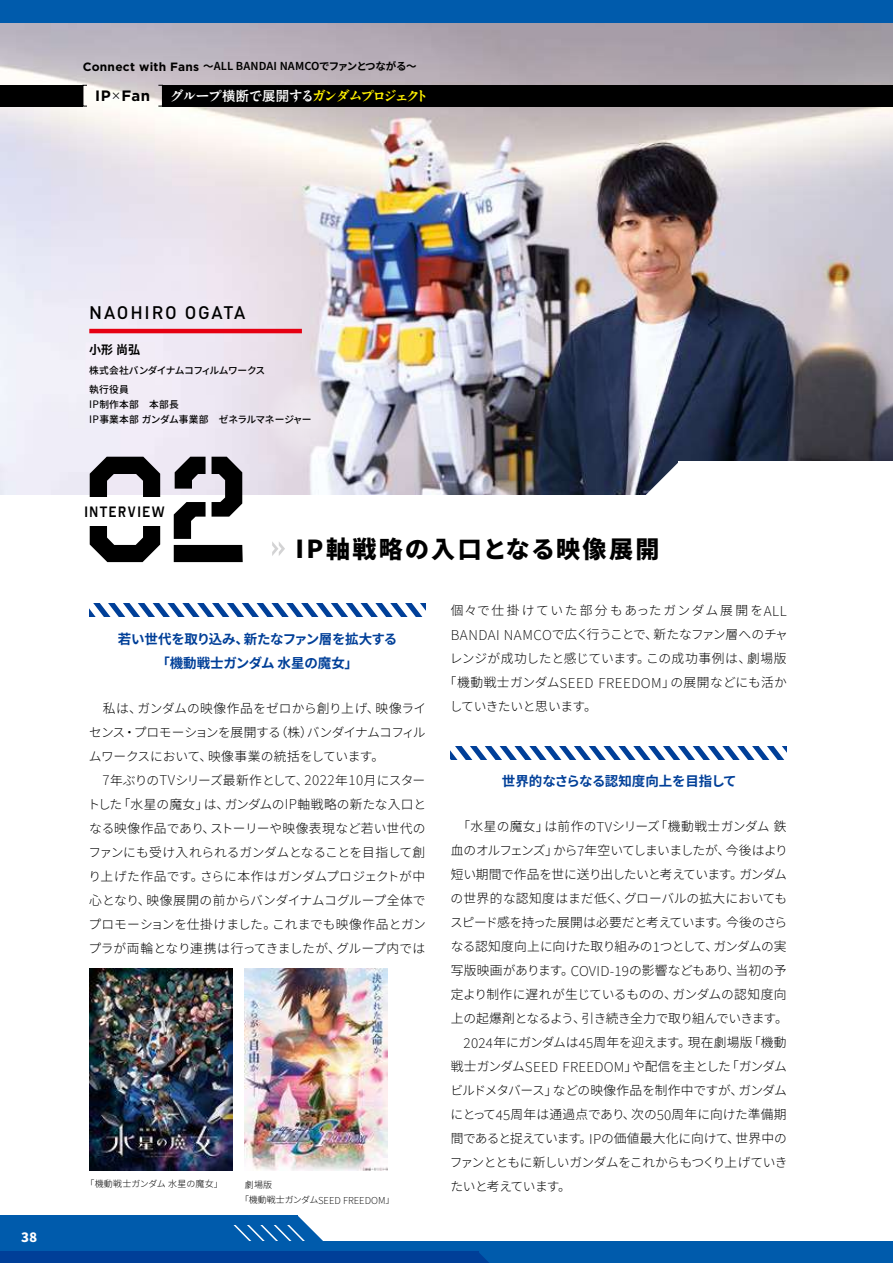
<style>
.page{position:relative;width:893px;height:1263px;background:#fff}
.page>*{position:absolute;margin:0;border:0;box-sizing:border-box;transform-origin:0 0}
.t1{font:150.6px "Octin Stencil Sb";color:#000}
.t2{font:800 24px "Source Han Sans JP";letter-spacing:.1em;color:#000}
.t3{font:500 18px "DIN Pro";letter-spacing:.095em;color:#000}
.t4{font:15px "Octin College Sb";letter-spacing:.1em;color:#000}
.t5{font:700 15px "Gotham";color:#000}
.t6{font:700 15px "Source Sans Pro";color:#fff}
.t7{font:700 13.5px/24px "Source Han Sans JP";letter-spacing:-.015em;color:#003f98;text-align:center}
.t8{font:13.5px "Antique Std ANM";letter-spacing:-.125em;color:#fff100}
.t9{font:300 12.75px/24px "Source Han Sans JP";letter-spacing:-.02em;color:#000;text-align:justify}
.t10{font:300 12.75px "Source Han Sans JP";letter-spacing:-.05em;color:#000}
.t11{font:300 12.75px "Source Han Sans JP";letter-spacing:.025em;color:#000}
.t12{font:300 12.75px "Source Han Sans JP";color:#000}
.t13{font:300 12.75px "Source Han Sans JP";letter-spacing:-.04em;color:#000}
.t14{font:300 12.75px "Source Han Sans JP";letter-spacing:-.07em;color:#000}
.t15{font:300 12.75px "Source Han Sans JP";letter-spacing:-.075em;color:#000}
.t16{font:300 12.75px "Source Han Sans JP";letter-spacing:-.055em;color:#000}
.t17{font:300 12.75px "Source Han Sans JP";letter-spacing:.01em;color:#000}
.t18{font:300 12.75px "Source Han Sans JP";letter-spacing:.13em;color:#000}
.t19{font:700 12px "Gotham";letter-spacing:.02em;color:#000}
.t20{font:700 12px "Source Han Sans JP";color:#000}
.t21{font:300 10.65px "Source Sans Pro";color:#000}
.t22{font:500 9.75px/15px "Source Han Sans JP";letter-spacing:-.01em;color:#000}
.t23{font:500 9.75px/19.2px "Source Han Sans JP";letter-spacing:-.045em;color:#000}
.t24{font:300 9px "Source Han Sans JP";letter-spacing:.025em;color:#000}
.s1{font-family:"Source Han Sans JP";font-size:10.5px}
.s2{font-family:"Source Sans Pro";font-weight:600;font-size:12.45px}
.s3{font-weight:300}
.s4{color:#fff}
.s5{font-family:"Futo Go B101 Pr 6 N";font-weight:700;color:#fff}
.s6{font-family:"Source Sans Pro";font-weight:400;font-size:11.55px}
.s7{font-family:"Source Sans Pro";font-weight:700;font-size:28.35px}
.s8{font-family:"Source Sans Pro";font-size:15px}
.s9{font-family:"Source Han Sans JP";font-size:9px}
</style>
<div class="page">
<img style="left:0;top:23px;width:893px;height:472px">
<svg style="left:266px;top:377px;width:85px;height:85px;background:#e0dbe2"></svg>
<svg style="left:272px;top:542px;width:13px;height:14px"></svg>
<svg style="left:451px;top:746px;width:336px;height:13px"></svg>
<svg style="left:89px;top:604px;width:336px;height:13px"></svg>
<div style="left:0;top:0;width:893px;height:23px;background:#005bac"></div>
<div style="left:0;top:1241px;width:893px;height:22px;background:#005bac"></div>
<div style="left:0;top:1215px;width:298px;height:36px;background:#005bac"></div>
<hr style="left:89px;top:329px;width:213px;height:4px;background:#e60012">
<div style="left:0;top:1252px;width:478px;height:11px;background:#003f98"></div>
<svg style="left:478px;top:1252px;width:11px;height:11px"></svg>
<svg style="left:233px;top:1216px;width:90px;height:25px"></svg>
<div style="left:679px;top:462px;width:214px;height:34px;background:#fff"></div>
<svg style="left:645px;top:462px;width:34px;height:33px"></svg>
<img style="left:245px;top:968px;width:143px;height:202px">
<img style="left:90px;top:968px;width:143px;height:202px">
<div style="left:163px;top:85px;width:730px;height:21px;background:#000"></div>
<div style="left:158px;top:85px;width:5px;height:21px;border:1px solid #000"></div>
<div style="left:0;top:85px;width:83px;height:21px;background:#000"></div>
<p class="t19" style="left:83px;top:58px;width:335px">Connect with Fans <span class="s1">～</span><span class="s2">ALL BANDAI NAMCO</span><span class="s1">でファンとつながる～</span></p>
<p class="t5" style="left:95px;top:86px;width:57px">IP<span class="s3">×</span>Fan</p>
<p class="t8" style="left:170px;top:86px;width:260px"><span class="s4">グループ</span><span class="s5">横断</span><span class="s4">で</span><span class="s5">展開</span><span class="s4">する</span>ガンダムプロジェクト</p>
<p class="t6" style="left:21px;top:1226px;width:18px">38</p>
<h3 class="t3" style="left:89px;top:298px;width:158px">NAOHIRO OGATA</h3>
<p class="t20" style="left:89px;top:343px;width:52px">小形尚弘</p>
<p class="t23" style="left:89px;top:361px;width:177px">株式会社バンダイナムコフィルムワークス執行役員</p>
<p class="t22" style="left:89px;top:397px;width:224px"><span class="s6">IP</span>制作本部　本部長<br><span class="s6">IP</span>事業本部ガンダム事業部　ゼネラルマネージャー</p>
<h1 class="t1" style="left:83px;top:423px;width:168px">02</h1>
<p class="t4" style="left:85px;top:503px;width:82px">INTERVIEW</p>
<h2 class="t2" style="left:296px;top:535px;width:365px"><span class="s7">IP</span>軸戦略の入口となる映像展開</h2>
<p class="t7" style="left:118px;top:627px;width:281px">若い世代を取り込み、新たなファン層を拡大する「機動戦士ガンダム水星の魔女」</p>
<p class="t9" style="left:89px;top:696px;width:339px">　私は、ガンダムの映像作品をゼロから創り上げ、映像ライセンス・プロモーションを展開する（株）バンダイナムコフィルムワークスにおいて、映像事業の統括をしています。</p>
<p class="t9" style="left:87px;top:768px;width:340px;text-indent:15px"><span class="s8">7</span>年ぶりの<span class="s8">TV</span>シリーズ最新作として、<span class="s8">2022</span>年<span class="s8">10</span>月にスタートした「水星の魔女」は、ガンダムの<span class="s8">IP</span>軸戦略の新たな入口となる映像作品であり、ストーリーや映像表現など若い世代のファンにも受け入れられるガンダムとなることを目指して創り上げた作品です。さらに本作はガンダムプロジェクトが中心となり、映像展開の前からバンダイナムコグループ全体でプロモーションを仕掛けました。これまでも映像作品とガンプラが両輪となり連携は行ってきましたが、グループ内では</p>
<p class="t24" style="left:86px;top:1179px;width:139px">「機動戦士ガンダム水星の魔女」</p>
<p class="t24" style="left:245px;top:1180px;width:29px">劇場版</p>
<p class="t21" style="left:240px;top:1193px;width:156px"><span class="s9">「機動戦士ガンダム</span>SEED FREEDOM<span class="s9">」</span></p>
<p class="t18" style="left:451px;top:603px;width:337px">個々で仕掛けていた部分もあったガンダム展開を<span class="s8">ALL</span></p>
<p class="t14" style="left:451px;top:627px;width:339px"><span class="s8">BANDAI NAMCO</span>で広く行うことで、新たなファン層へのチャ</p>
<p class="t12" style="left:450px;top:651px;width:338px">レンジが成功したと感じています。この成功事例は、劇場版</p>
<p class="t11" style="left:444px;top:675px;width:344px">「機動戦士ガンダム<span class="s8">SEED FREEDOM</span>」の展開などにも活か</p>
<p class="t9" style="left:450px;top:695px;width:149px">していきたいと思います。</p>
<p class="t7" style="left:502px;top:769px;width:236px">世界的なさらなる認知度向上を目指して</p>
<p class="t11" style="left:451px;top:819px;width:337px">　「水星の魔女」は前作の<span class="s8">TV</span>シリーズ「機動戦士ガンダム鉄</p>
<p class="t15" style="left:451px;top:843px;width:339px">血のオルフェンズ」から<span class="s8">7</span>年空いてしまいましたが、今後はより</p>
<p class="t10" style="left:451px;top:867px;width:338px">短い期間で作品を世に送り出したいと考えています。ガンダム</p>
<p class="t17" style="left:451px;top:891px;width:338px">の世界的な認知度はまだ低く、グローバルの拡大においても</p>
<p class="t16" style="left:450px;top:915px;width:339px">スピード感を持った展開は必要だと考えています。今後のさら</p>
<p class="t9" style="left:451px;top:935px;width:337px">なる認知度向上に向けた取り組みの<span class="s8">1</span>つとして、ガンダムの実</p>
<p class="t9" style="left:451px;top:959px;width:337px">写版映画があります。<span class="s8">COVID-19</span>の影響などもあり、当初の予</p>
<p class="t9" style="left:451px;top:983px;width:337px">定より制作に遅れが生じているものの、ガンダムの認知度向</p>
<p class="t13" style="left:451px;top:1011px;width:338px">上の起爆剤となるよう、引き続き全力で取り組んでいきます。</p>
<p class="t9" style="left:464px;top:1031px;width:325px"><span class="s8">2024</span>年にガンダムは<span class="s8">45</span>周年を迎えます。現在劇場版「機動</p>
<p class="t10" style="left:451px;top:1059px;width:338px">戦士ガンダム<span class="s8">SEED FREEDOM</span>」や配信を主とした「ガンダム</p>
<p class="t13" style="left:450px;top:1083px;width:338px">ビルドメタバース」などの映像作品を制作中ですが、ガンダム</p>
<p class="t12" style="left:451px;top:1107px;width:338px">にとって<span class="s8">45</span>周年は通過点であり、次の<span class="s8">50</span>周年に向けた準備期</p>
<p class="t9" style="left:451px;top:1127px;width:338px">間であると捉えています。<span class="s8">IP</span>の価値最大化に向けて、世界中の</p>
<p class="t10" style="left:450px;top:1155px;width:339px">ファンとともに新しいガンダムをこれからもつくり上げていき</p>
<p class="t10" style="left:450px;top:1179px;width:122px">たいと考えています。</p>
</div>
